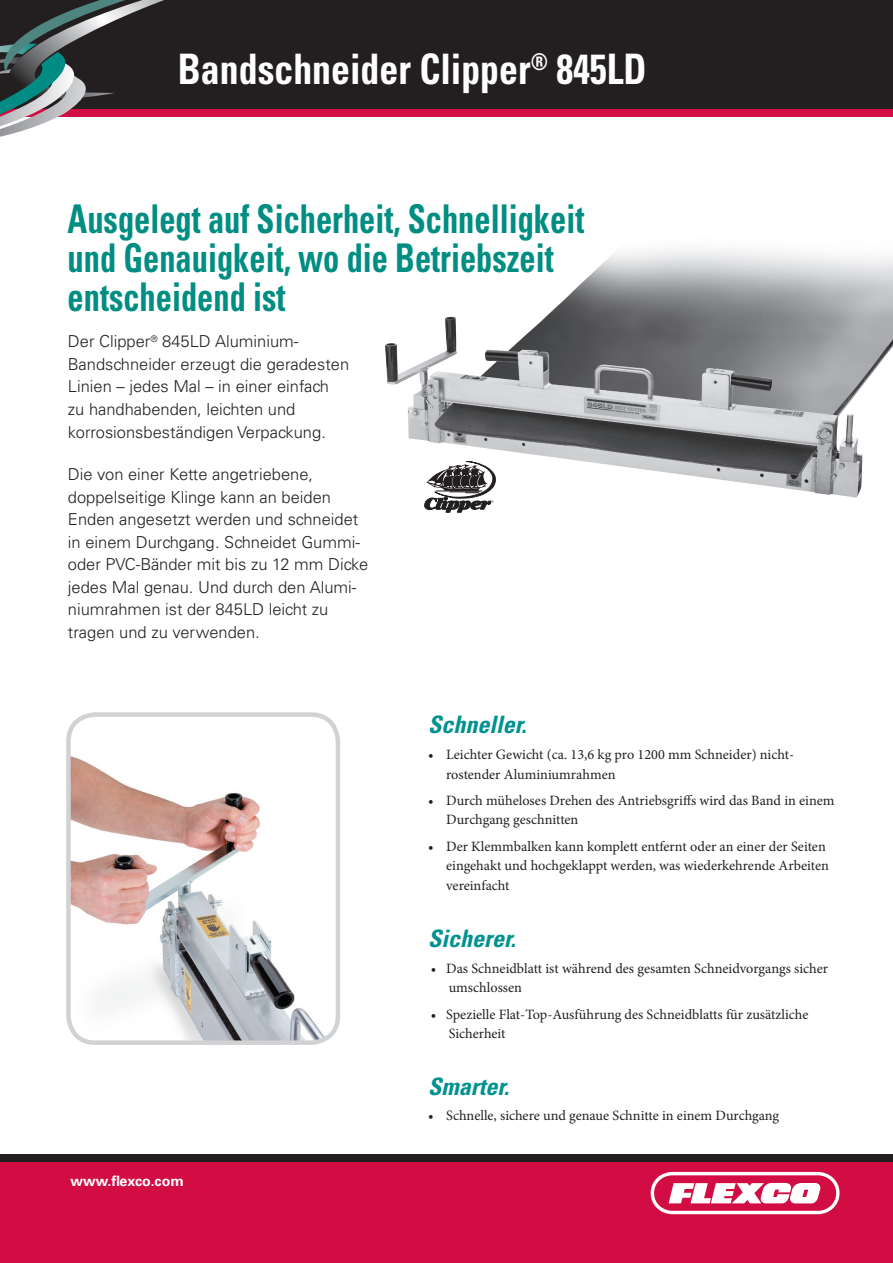
<style>
.page{position:relative;width:893px;height:1263px;background:#fff}
.page>*{position:absolute;margin:0;border:0;box-sizing:border-box;transform-origin:0 0}
.t1{font:700 condensed 42px "Univers LT Std";color:#fff;scale:.9 1}
.intro_hdr{font:700 condensed 39.6px/39px "Univers LT Std";color:#008d82;scale:.82 1}
.BODY_COPY_sub_hdr{font:italic 700 condensed 24px "Univers LT Std";color:#009290}
.Body{font:300 16.5px/22.5px "Univers LT Std";color:#231f20}
.Body-2{font:14.25px/19.5px "Minion Pro";color:#231f20}
.bodyWleadin{font:700 14.25px "Univers LT Std";color:#fff}
</style>
<div class="page">
<div style="left:0;top:1162px;width:893px;height:101px;background:#d20d44"></div>
<div style="left:0;top:1155px;width:893px;height:7px;background:#231f20"></div>
<div style="left:0;top:0;width:893px;height:111px;background:#231f20"></div>
<div style="left:0;top:110px;width:893px;height:7px;background:#d20d44"></div>
<svg style="left:0;top:0;width:280px;height:137px"></svg>
<img style="left:71px;top:717px;width:267px;height:323px">
<div style="left:66px;top:712px;width:274px;height:333px;border:4px solid #d1d2d4;border-radius:27px"></div>
<img style="left:385px;top:249px;width:508px;height:249px">
<svg style="left:423px;top:461px;width:73px;height:52px"></svg>
<svg style="left:651px;top:1172px;width:188px;height:42px"></svg>
<p class="t1" style="left:178px;top:44px;width:522px">Bandschneider Clipper<sup>®</sup> 845LD</p>
<p class="intro_hdr" style="left:68px;top:199px;width:632px">Ausgelegt auf Sicherheit, Schnelligkeit und Genauigkeit, wo die Betriebszeit entscheidend ist</p>
<p class="Body" style="left:68px;top:330px;width:283px">Der Clipper<sup>®</sup> 845LD Aluminium-Bandschneider erzeugt die geradesten Linien – jedes Mal – in einer einfach zu handhabenden, leichten und korrosionsbeständigen Verpackung.</p>
<p class="Body" style="left:68px;top:463px;width:302px">Die von einer Kette angetriebene, doppelseitige Klinge kann an beiden Enden angesetzt werden und schneidet in einem Durchgang. Schneidet Gummi&shy;oder PVC-Bänder mit bis zu 12 mm Dicke jedes Mal genau. Und durch den Alumi&shy;niumrahmen ist der 845LD leicht zu tragen und zu verwenden.</p>
<p class="bodyWleadin" style="left:71px;top:1173px;width:115px">www.flexco.com</p>
<p class="BODY_COPY_sub_hdr" style="left:428px;top:710px;width:100px">Schneller.</p>
<p class="Body-2" style="left:446px;top:745px;width:349px;text-indent:-18px">• Leichter Gewicht (ca. 13,6 kg pro 1200 mm Schneider) nicht&shy;rostender Aluminiumrahmen</p>
<p class="Body-2" style="left:446px;top:791px;width:390px;text-indent:-18px">• Durch müheloses Drehen des Antriebsgriffs wird das Band in einem<br>Durchgang geschnitten</p>
<p class="Body-2" style="left:446px;top:836px;width:384px;text-indent:-18px">• Der Klemmbalken kann komplett entfernt oder an einer der Seiten eingehakt und hochgeklappt werden, was wiederkehrende Arbeiten vereinfacht</p>
<p class="BODY_COPY_sub_hdr" style="left:428px;top:923px;width:89px">Sicherer.</p>
<p class="Body-2" style="left:449px;top:959px;width:381px;text-indent:-18px">• Das Schneidblatt ist während des gesamten Schneidvorgangs sicher umschlossen</p>
<p class="Body-2" style="left:449px;top:1004px;width:361px;text-indent:-18px">• Spezielle Flat-Top-Ausführung des Schneidblatts für zusätzliche<br>Sicherheit</p>
<p class="BODY_COPY_sub_hdr" style="left:428px;top:1072px;width:82px">Smarter.</p>
<p class="Body-2" style="left:428px;top:1106px;width:353px">• Schnelle, sichere und genaue Schnitte in einem Durchgang</p>
</div>
